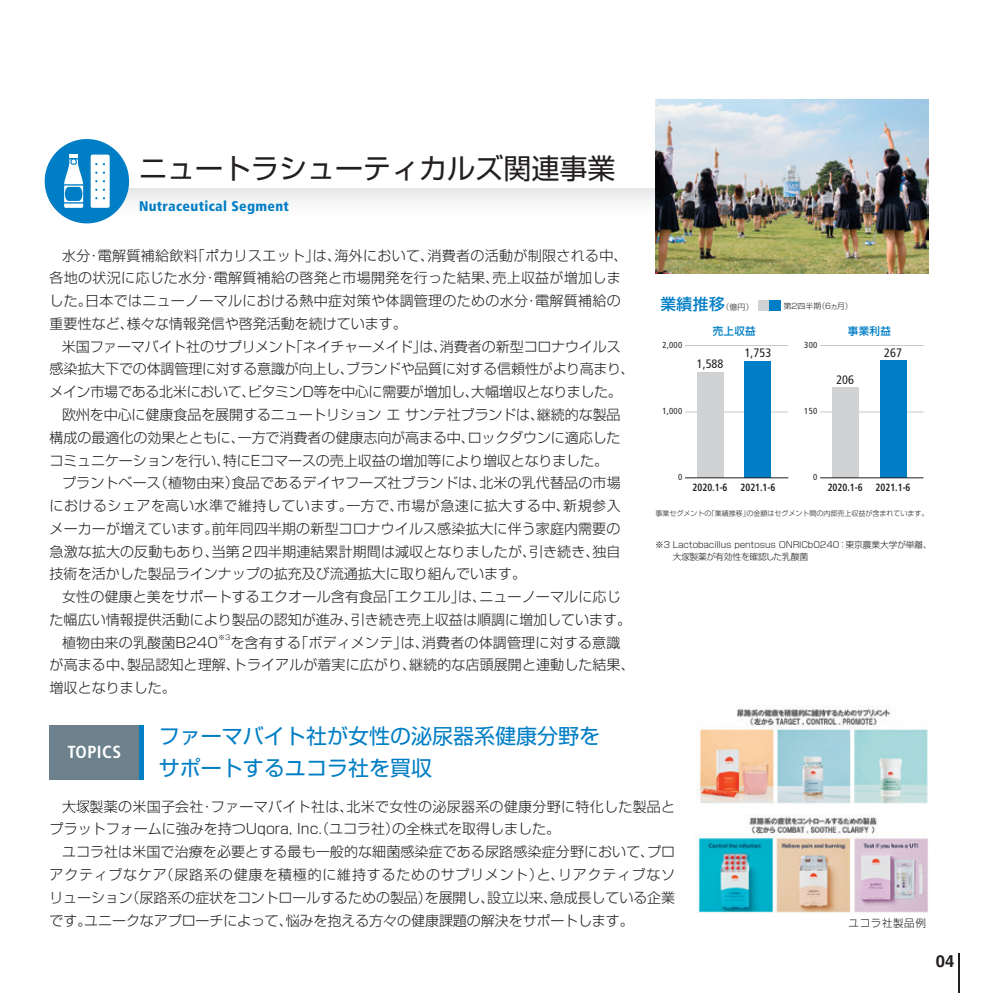
<style>
.page{position:relative;width:993px;height:993px;background:#fff}
.page>*{position:absolute;margin:0;border:0;box-sizing:border-box;transform-origin:0 0}
.t1{font:28px "Shin Go Pr 5";color:#231f20}
.t2{font:21px/31.5px "Shin Go Pr 5";color:#007ec5}
.t3{font:700 condensed 17.5px "Frutiger LT Std";letter-spacing:.025em;color:#fff}
.t4{font:700 16.62px "Helvetica LT Std";color:#231f20}
.t5{font:500 15.75px "Shin Go Pr 5";color:#007ec5}
.t6{font:300 14px/22.8px "Shin Go Pr 5";color:#231f20}
.t7{font:300 14px/22.8px "Shin Go Pr 5";letter-spacing:.02em;color:#231f20}
.t8{font:300 14px "Shin Go Pr 5";letter-spacing:-.02em;color:#231f20}
.t9{font:300 14px "Shin Go Pr 5";letter-spacing:.035em;color:#231f20}
.t10{font:900 condensed 14px "Frutiger LT Std";letter-spacing:.025em;color:#007ec5}
.t11{font:condensed 12.25px "Frutiger LT Std";color:#231f20}
.t12{font:700 condensed 10.5px "Frutiger LT Std";color:#231f20;scale:.9 1}
.t13{font:500 10.5px "Shin Go Pr 5";letter-spacing:.03em;color:#007ec5}
.t14{font:300 10.5px "Shin Go Pr 5";letter-spacing:.06em;color:#231f20}
.t15{font:300 8.75px/12.2px "Shin Go Pr 5";letter-spacing:-.015em;color:#231f20}
.t16{font:condensed 8.75px "Frutiger LT Std";letter-spacing:.03em;color:#231f20}
.t17{font:300 7.88px "Shin Go Pr 5";color:#231f20}
.t18{font:300 7px "Shin Go Pr 5";color:#231f20}
.s1{font-weight:300;font-size:7.88px;color:#231f20}
</style>
<div class="page">
<div style="left:50px;top:189px;width:878px;height:34px;background:linear-gradient(to bottom,#eaebec,#fff)"></div>
<div style="left:50px;top:724px;width:89px;height:55px;background:#6c818c"></div>
<div style="left:139px;top:724px;width:5px;height:55px;background:#007ec5"></div>
<hr style="left:819px;top:411px;width:104px;height:1px;background:#c7c8ca">
<hr style="left:819px;top:345px;width:104px;height:1px;background:#c7c8ca">
<hr style="left:684px;top:411px;width:104px;height:1px;background:#c7c8ca">
<hr style="left:684px;top:345px;width:104px;height:1px;background:#c7c8ca">
<div style="left:758px;top:300px;width:10px;height:11px;background:#d1d2d4"></div>
<div style="left:768px;top:300px;width:12px;height:11px;background:#007ec5"></div>
<div style="left:696px;top:372px;width:27px;height:105px;background:#d1d2d4"></div>
<div style="left:831px;top:387px;width:27px;height:90px;background:#d1d2d4"></div>
<div style="left:744px;top:361px;width:27px;height:116px;background:#007ec5"></div>
<div style="left:879px;top:360px;width:27px;height:117px;background:#007ec5"></div>
<hr style="left:684px;top:477px;width:104px;height:1px;background:#231f20">
<hr style="left:819px;top:477px;width:104px;height:1px;background:#231f20">
<img style="left:655px;top:99px;width:273px;height:174px">
<svg style="left:76px;top:800px;width:13px;height:12px"></svg>
<svg style="left:681px;top:552px;width:8px;height:8px"></svg>
<div style="left:45px;top:139px;width:84px;height:84px;background:#007ec5;border-radius:50%"></div>
<svg style="left:91px;top:154px;width:19px;height:54px"></svg>
<svg style="left:64px;top:155px;width:19px;height:53px"></svg>
<img style="left:699px;top:705px;width:229px;height:99px">
<img style="left:695px;top:814px;width:233px;height:99px">
<hr style="left:957px;top:952px;width:2px;height:40px;background:#231f20">
<h1 class="t1" style="left:139px;top:145px;width:478px">ニュートラシューティカルズ関連事業</h1>
<p class="t10" style="left:139px;top:198px;width:151px">Nutraceutical Segment</p>
<p class="t7" style="left:50px;top:242px;width:579px;text-indent:12px">水分・電解質補給飲料「ポカリスエット」は、海外において、消費者の活動が制限される中、各地の状況に応じた水分・電解質補給の啓発と市場開発を行った結果、売上収益が増加しました。日本ではニューノーマルにおける熱中症対策や体調管理のための水分・電解質補給の重要性など、様々な情報発信や啓発活動を続けています。</p>
<p class="t6" style="left:62px;top:333px;width:560px">米国ファーマバイト社のサプリメント「ネイチャーメイド」は、消費者の新型コロナウイルス</p>
<p class="t6" style="left:50px;top:356px;width:586px">感染拡大下での体調管理に対する意識が向上し、ブランドや品質に対する信頼性がより高まり、</p>
<p class="t8" style="left:49px;top:380px;width:573px">メイン市場である北米において、ビタミンD等を中心に需要が増加し、大幅増収となりました。</p>
<p class="t6" style="left:62px;top:402px;width:560px">欧州を中心に健康食品を展開するニュートリション エ サンテ社ブランドは、継続的な製品</p>
<p class="t6" style="left:50px;top:424px;width:572px">構成の最適化の効果とともに、一方で消費者の健康志向が高まる中、ロックダウンに適応した</p>
<p class="t6" style="left:50px;top:447px;width:560px">コミュニケーションを行い、特にEコマースの売上収益の増加等により増収となりました。</p>
<p class="t6" style="left:62px;top:470px;width:560px">プラントベース（植物由来）食品であるデイヤフーズ社ブランドは、北米の乳代替品の市場</p>
<p class="t9" style="left:50px;top:494px;width:572px">におけるシェアを高い水準で維持しています。一方で、市場が急速に拡大する中、新規参入</p>
<p class="t6" style="left:50px;top:515px;width:572px">メーカーが増えています。前年同四半期の新型コロナウイルス感染拡大に伴う家庭内需要の</p>
<p class="t6" style="left:50px;top:538px;width:572px">急激な拡大の反動もあり、当第２四半期連結累計期間は減収となりましたが、引き続き、独自</p>
<p class="t6" style="left:50px;top:561px;width:477px">技術を活かした製品ラインナップの拡充及び流通拡大に取り組んでいます。</p>
<p class="t6" style="left:62px;top:584px;width:560px">女性の健康と美をサポートするエクオール含有食品「エクエル」は、ニューノーマルに応じ</p>
<p class="t6" style="left:50px;top:606px;width:582px">た幅広い情報提供活動により製品の認知が進み、引き続き売上収益は順調に増加しています。</p>
<p class="t6" style="left:62px;top:629px;width:157px">植物由来の乳酸菌B240</p>
<p class="t18" style="left:218px;top:631px;width:14px">※3</p>
<p class="t6" style="left:50px;top:629px;width:586px;text-indent:181px">を含有する「ボディメンテ」は、消費者の体調管理に対する意識が高まる中、製品認知と理解、トライアルが着実に広がり、継続的な店頭展開と連動した結果、増収となりました。</p>
<p class="t5" style="left:660px;top:291px;width:95px">業績推移<span class="s1">（億円）</span></p>
<p class="t17" style="left:783px;top:299px;width:70px">第2四半期（6ヵ月）</p>
<p class="t13" style="left:712px;top:323px;width:44px">売上収益</p>
<p class="t13" style="left:847px;top:323px;width:44px">事業利益</p>
<p class="t16" style="left:662px;top:340px;width:21px">2,000</p>
<p class="t16" style="left:662px;top:406px;width:21px">1,000</p>
<p class="t11" style="left:696px;top:356px;width:28px">1,588</p>
<p class="t16" style="left:804px;top:340px;width:15px">300</p>
<p class="t11" style="left:744px;top:346px;width:28px">1,753</p>
<p class="t11" style="left:883px;top:345px;width:19px">267</p>
<p class="t16" style="left:804px;top:406px;width:15px">150</p>
<p class="t11" style="left:836px;top:372px;width:19px">206</p>
<p class="t16" style="left:678px;top:472px;width:6px">0</p>
<p class="t12" style="left:692px;top:480px;width:40px">2020.1-6</p>
<p class="t16" style="left:813px;top:472px;width:6px">0</p>
<p class="t12" style="left:740px;top:480px;width:40px">2021.1-6</p>
<p class="t12" style="left:827px;top:480px;width:40px">2020.1-6</p>
<p class="t12" style="left:875px;top:480px;width:40px">2021.1-6</p>
<p class="t18" style="left:655px;top:507px;width:275px">事業セグメントの「業績推移」の金額はセグメント間の内部売上収益が含まれています。</p>
<p class="t15" style="left:672px;top:537px;width:261px;text-indent:-17px">※３ Lactobacillus pentosus ONRICb0240：東京農業大学が単離、大 製薬が有効性を確認した乳酸菌</p>
<p class="t3" style="left:67px;top:741px;width:55px">TOPICS</p>
<h2 class="t2" style="left:159px;top:718px;width:443px">ファーマバイト社が女性の泌尿器系健康分野をサポートするユコラ社を買収</h2>
<p class="t7" style="left:50px;top:793px;width:627px;text-indent:12px">大 製薬の米国子会社・ファーマバイト社は、北米で女性の泌尿器系の健康分野に特化した製品とプラットフォームに強みを持つUqora, Inc.（ユコラ社）の全株式を取得しました。</p>
<p class="t6" style="left:49px;top:838px;width:627px;text-align:justify;text-indent:13px">ユコラ社は米国で治療を必要とする最も一般的な細菌感染症である尿路感染症分野において、プロアクティブなケア（尿路系の健康を積極的に維持するためのサプリメント）と、リアクティブなソリューション（尿路系の症状をコントロールするための製品）を展開し、設立以来、急成長している企業です。ユニークなアプローチによって、悩みを抱える方々の健康課題の解決をサポートします。</p>
<p class="t14" style="left:848px;top:914px;width:79px">ユコラ社製品例</p>
<p class="t4" style="left:935px;top:950px;width:20px">04</p>
</div>
